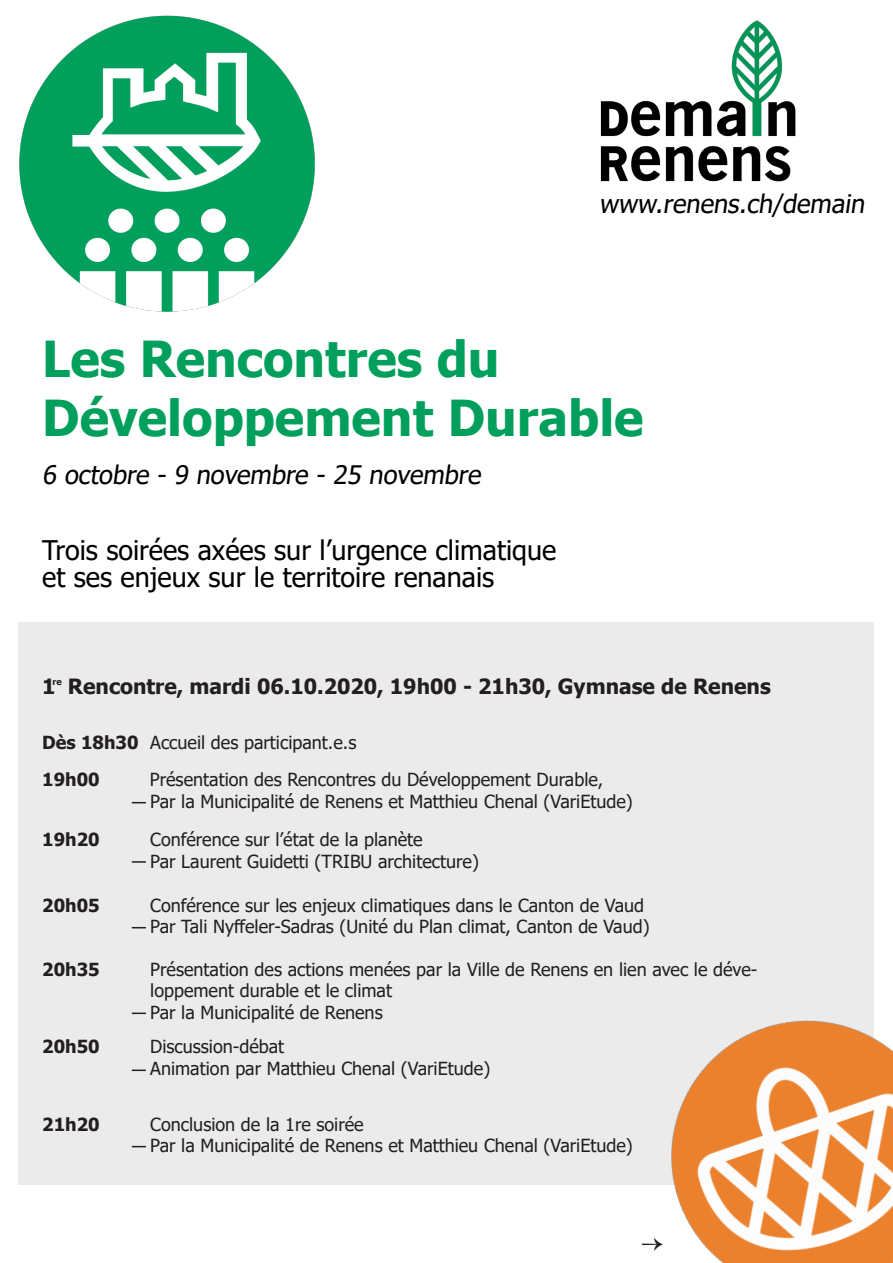
<style>
.page{position:relative;width:893px;height:1263px;background:#fff}
.page>*{position:absolute;margin:0;border:0;box-sizing:border-box;transform-origin:0 0}
.t1{font:700 49.5px "Tahoma";color:#009f5b}
.t2{font:27px "Tahoma";color:#000}
.t3{font:25.5px "Tahoma";color:#000}
.t4{font:25.5px "Minion Pro";color:#231f20}
.t5{font:700 21px "Tahoma";color:#231f20}
.t6{font:18px/21.6px "Tahoma";color:#231f20}
.t7{font:700 18px "Tahoma";color:#231f20}
.t8{font:700 9px "Tahoma";color:#231f20}
.s1{font-weight:700}
</style>
<div class="page">
<div style="left:19px;top:622px;width:855px;height:562px;background:#ecebeb"></div>
<svg style="left:132px;top:802px;width:14px;height:1px"></svg>
<svg style="left:132px;top:861px;width:14px;height:2px"></svg>
<svg style="left:132px;top:927px;width:14px;height:1px"></svg>
<svg style="left:132px;top:1012px;width:14px;height:2px"></svg>
<svg style="left:132px;top:1069px;width:14px;height:2px"></svg>
<svg style="left:132px;top:1146px;width:14px;height:1px"></svg>
<img style="left:600px;top:20px;width:196px;height:162px">
<img style="left:619px;top:1020px;width:274px;height:243px">
<img style="left:19px;top:15px;width:296px;height:297px">
<p class="t3" style="left:599px;top:187px;width:272px">www.renens.ch/demain</p>
<p class="t1" style="left:42px;top:324px;width:459px">Les Rencontres du</p>
<p class="t1" style="left:42px;top:383px;width:603px">Développement Durable</p>
<p class="t3" style="left:42px;top:457px;width:445px">6 octobre - 9 novembre - 25 novembre</p>
<p class="t2" style="left:42px;top:532px;width:516px">Trois soirées axées sur l’urgence climatique</p>
<p class="t2" style="left:42px;top:559px;width:454px">et ses enjeux sur le territoire renanais</p>
<p class="t5" style="left:42px;top:672px;width:730px">1 Rencontre, mardi 06.10.2020, 19h00 - 21h30, Gymnase de Renens</p>
<p class="t6" style="left:42px;top:732px;width:316px"><span class="s1">Dès 18h30</span> Accueil des participant.e.s</p>
<p class="t7" style="left:42px;top:767px;width:59px">19h00</p>
<p class="t6" style="left:150px;top:770px;width:455px">Présentation des Rencontres du Développement Durable,</p>
<p class="t6" style="left:150px;top:792px;width:484px">Par la Municipalité de Renens et Matthieu Chenal (VariEtude)</p>
<p class="t7" style="left:42px;top:827px;width:59px">19h20</p>
<p class="t6" style="left:150px;top:829px;width:274px">Conférence sur l’état de la planète</p>
<p class="t6" style="left:150px;top:851px;width:330px">Par Laurent Guidetti (TRIBU architecture)</p>
<p class="t7" style="left:42px;top:893px;width:59px">20h05</p>
<p class="t6" style="left:150px;top:895px;width:495px">Conférence sur les enjeux climatiques dans le Canton de Vaud</p>
<p class="t6" style="left:150px;top:917px;width:501px">Par Tali Nyffeler-Sadras (Unité du Plan climat, Canton de Vaud)</p>
<p class="t7" style="left:42px;top:956px;width:59px">20h35</p>
<p class="t6" style="left:150px;top:959px;width:609px">Présentation des actions menées par la Ville de Renens en lien avec le déve&shy;loppement durable et le climat</p>
<p class="t6" style="left:150px;top:1002px;width:234px">Par la Municipalité de Renens</p>
<p class="t7" style="left:42px;top:1034px;width:59px">20h50</p>
<p class="t6" style="left:150px;top:1037px;width:136px">Discussion-débat</p>
<p class="t6" style="left:150px;top:1058px;width:341px">Animation par Matthieu Chenal (VariEtude)</p>
<p class="t7" style="left:42px;top:1112px;width:59px">21h20</p>
<p class="t6" style="left:150px;top:1114px;width:215px">Conclusion de la 1re soirée</p>
<p class="t6" style="left:150px;top:1136px;width:484px">Par la Municipalité de Renens et Matthieu Chenal (VariEtude)</p>
<p class="t8" style="left:53px;top:676px;width:11px">re</p>
<p class="t4" style="left:641px;top:1225px;width:24px">→</p>
</div>
